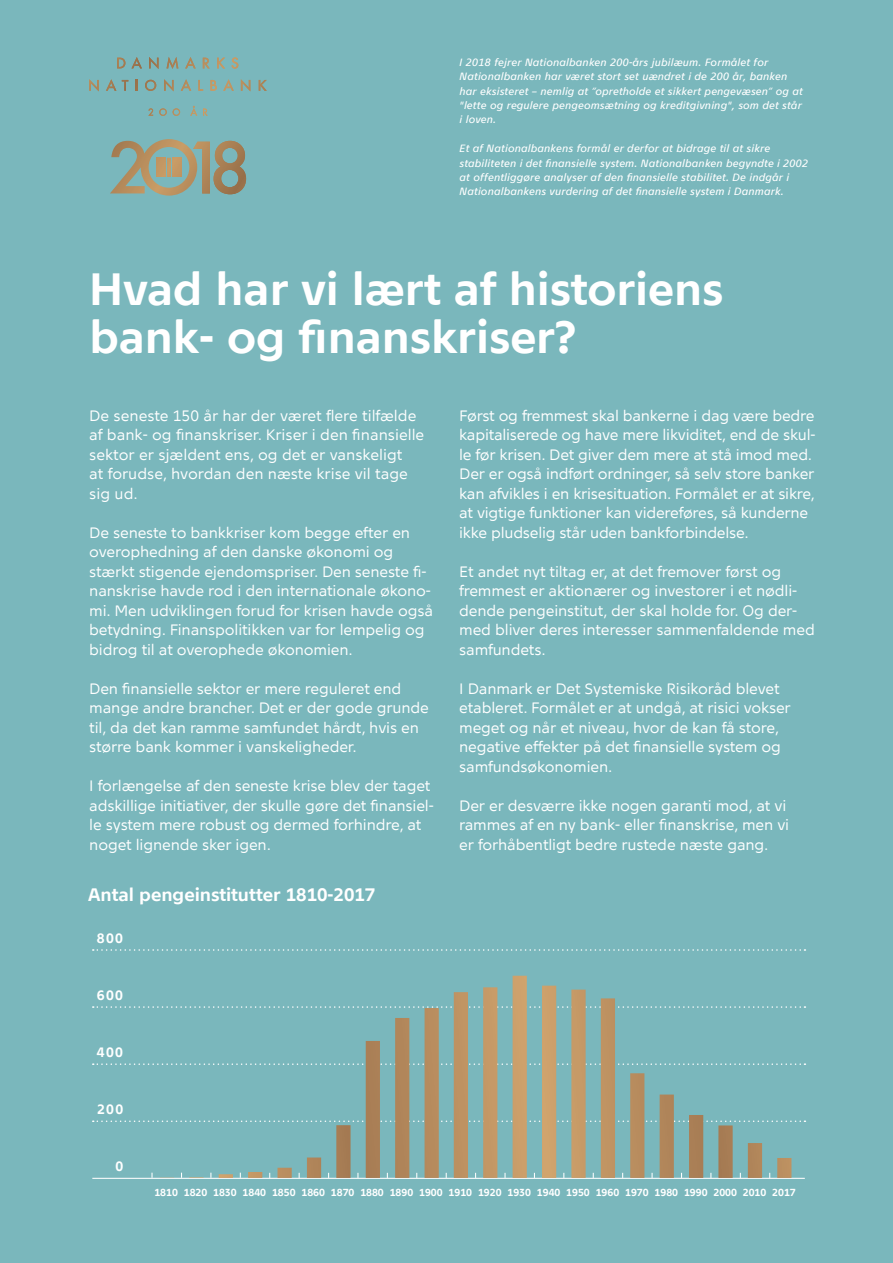
<style>
.page{position:relative;width:893px;height:1263px;background:#7ab7bc}
.page>*{position:absolute;margin:0;border:0;box-sizing:border-box;transform-origin:0 0}
.t1{font:700 45px/48px "Nationalbank";color:#fff}
.t2{font:700 18px "Nationalbank";color:#fff}
.t3{font:15px/19.5px "Nationalbank";letter-spacing:-.01em;color:#fff}
.t4{font:700 13.5px "Nationalbank";letter-spacing:.1em;color:#fff}
.t5{font:italic 500 10.5px/14.4px "Nationalbank";letter-spacing:.02em;color:#fff}
.t6{font:700 10.2px "Nationalbank";color:#fff}
</style>
<div class="page">
<svg style="left:110px;top:139px;width:136px;height:57px"></svg>
<svg style="left:117px;top:58px;width:8px;height:10px"></svg>
<svg style="left:131px;top:57px;width:11px;height:11px"></svg>
<svg style="left:149px;top:57px;width:10px;height:12px"></svg>
<svg style="left:167px;top:57px;width:11px;height:12px"></svg>
<svg style="left:185px;top:57px;width:11px;height:11px"></svg>
<svg style="left:203px;top:58px;width:7px;height:10px"></svg>
<svg style="left:217px;top:58px;width:8px;height:10px"></svg>
<svg style="left:231px;top:57px;width:7px;height:12px"></svg>
<svg style="left:89px;top:79px;width:10px;height:12px"></svg>
<svg style="left:106px;top:79px;width:10px;height:12px"></svg>
<svg style="left:122px;top:80px;width:6px;height:11px"></svg>
<svg style="left:145px;top:80px;width:11px;height:11px"></svg>
<svg style="left:164px;top:79px;width:10px;height:12px"></svg>
<svg style="left:181px;top:79px;width:10px;height:12px"></svg>
<svg style="left:198px;top:80px;width:5px;height:11px"></svg>
<svg style="left:210px;top:80px;width:7px;height:11px"></svg>
<svg style="left:223px;top:79px;width:11px;height:12px"></svg>
<svg style="left:241px;top:79px;width:9px;height:12px"></svg>
<svg style="left:259px;top:80px;width:8px;height:11px"></svg>
<svg style="left:148px;top:108px;width:5px;height:8px"></svg>
<svg style="left:159px;top:108px;width:8px;height:8px"></svg>
<svg style="left:173px;top:108px;width:7px;height:8px"></svg>
<svg style="left:190px;top:106px;width:7px;height:10px"></svg>
<svg style="left:203px;top:109px;width:5px;height:7px"></svg>
<svg style="left:93px;top:1120px;width:712px;height:2px"></svg>
<svg style="left:93px;top:1006px;width:712px;height:2px"></svg>
<svg style="left:93px;top:1063px;width:712px;height:2px"></svg>
<svg style="left:93px;top:949px;width:712px;height:2px"></svg>
<hr style="left:92px;top:1178px;width:713px;height:1px;background:#fff">
<svg style="left:160px;top:976px;width:631px;height:202px"></svg>
<p class="t5" style="left:459px;top:55px;width:345px">I 2018 fejrer Nationalbanken 200-års jubilæum. Formålet for Nationalbanken har været stort set uændret i de 200 år, banken har eksisteret – nemlig at ”opretholde et sikkert pengevæsen” og at "lette og regulere pengeomsætning og kreditgivning", som det står i loven.</p>
<p class="t5" style="left:459px;top:141px;width:350px">Et af Nationalbankens formål er derfor at bidrage til at sikre stabiliteten i det finansielle system. Nationalbanken begyndte i 2002 at offentliggøre analyser af den finansielle stabilitet. De indgår i Nationalbankens vurdering af det finansielle system i Danmark.</p>
<h1 class="t1" style="left:89px;top:264px;width:636px">Hvad har vi lært af historiens bank- og finanskriser?</h1>
<p class="t3" style="left:89px;top:406px;width:337px">De seneste 150 år har der været flere tilfælde af bank- og finanskriser. Kriser i den finansielle sektor er sjældent ens, og det er vanskeligt<br>at forudse, hvordan den næste krise vil tage sig ud.</p>
<p class="t3" style="left:89px;top:523px;width:345px">De seneste to bankkriser kom begge efter en overophedning af den danske økonomi og stærkt stigende ejendomspriser. Den seneste fi&shy;nanskrise havde rod i den internationale økono&shy;mi. Men udviklingen forud for krisen havde også betydning. Finanspolitikken var for lempelig og bidrog til at overophede økonomien.</p>
<p class="t3" style="left:89px;top:679px;width:341px">Den finansielle sektor er mere reguleret end mange andre brancher. Det er der gode grunde til, da det kan ramme samfundet hårdt, hvis en større bank kommer i vanskeligheder.</p>
<p class="t3" style="left:89px;top:776px;width:346px">I forlængelse af den seneste krise blev der taget adskillige initiativer, der skulle gøre det finansiel&shy;le system mere robust og dermed forhindre, at noget lignende sker igen.</p>
<p class="t2" style="left:88px;top:884px;width:289px">Antal pengeinstitutter 1810-2017</p>
<p class="t4" style="left:97px;top:930px;width:28px">800</p>
<p class="t4" style="left:97px;top:987px;width:28px">600</p>
<p class="t4" style="left:97px;top:1044px;width:28px">400</p>
<p class="t4" style="left:97px;top:1101px;width:28px">200</p>
<p class="t4" style="left:115px;top:1158px;width:9px">0</p>
<p class="t3" style="left:459px;top:406px;width:358px">Først og fremmest skal bankerne i dag være bedre kapitaliserede og have mere likviditet, end de skul&shy;le før krisen. Det giver dem mere at stå imod med.<br>Der er også indført ordninger, så selv store banker kan afvikles i en krisesituation. Formålet er at sikre, at vigtige funktioner kan videreføres, så kunderne ikke pludselig står uden bankforbindelse.</p>
<p class="t3" style="left:459px;top:562px;width:357px">Et andet nyt tiltag er, at det fremover først og fremmest er aktionærer og investorer i et nødli&shy;dende pengeinstitut, der skal holde for. Og der&shy;med bliver deres interesser sammenfaldende med samfundets.</p>
<p class="t3" style="left:459px;top:679px;width:333px">I Danmark er Det Systemiske Risikoråd blevet etableret. Formålet er at undgå, at risici vokser meget og når et niveau, hvor de kan få store, negative effekter på det finansielle system og samfundsøkonomien.</p>
<p class="t3" style="left:459px;top:796px;width:331px">Der er desværre ikke nogen garanti mod, at vi rammes af en ny bank- eller finanskrise, men vi er forhåbentligt bedre rustede næste gang.</p>
<p class="t6" style="left:154px;top:1186px;width:643px">1810 1820 1830 1840 1850 1860 1870 1880 1890 1900 1910 1920 1930 1940 1950 1960 1970 1980 1990 2000 2010 2017</p>
</div>
